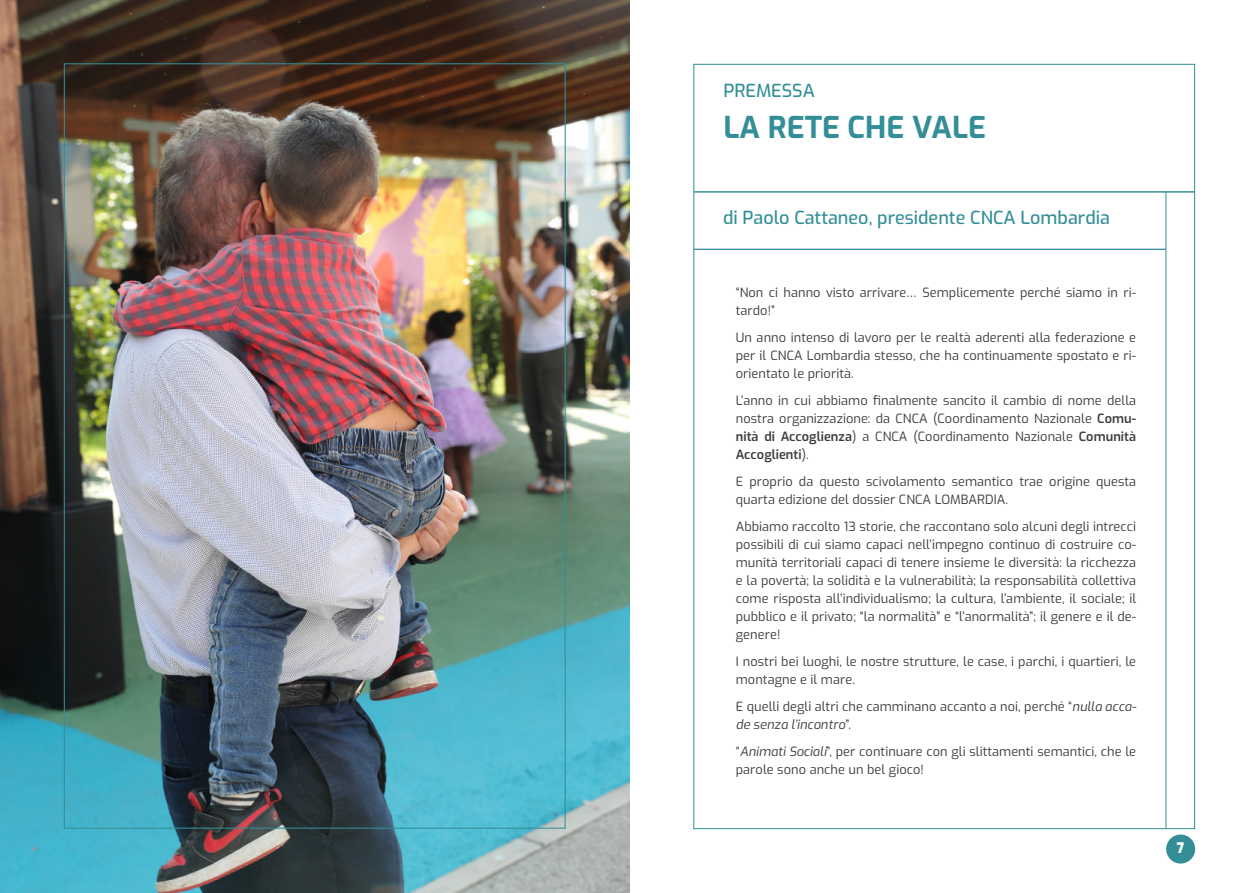
<style>
.page{position:relative;width:1259px;height:893px;background:#fff}
.page>*{position:absolute;margin:0;border:0;box-sizing:border-box;transform-origin:0 0}
.t1{font:700 30px "Exo";color:#338e97}
.t2{font:500 18px "Exo";color:#338e97}
.t3{font:800 14.4px "Exo";color:#fff;scale:.93 1}
.t4{font:12.75px/18px "Exo";letter-spacing:.005em;color:#3c3c3b}
.s1{font-weight:600}
.s2{font-style:italic}
</style>
<div class="page">
<img style="left:0;top:0;width:630px;height:893px">
<hr style="left:694px;top:192px;width:500px;height:1px;background:#338e97">
<hr style="left:694px;top:249px;width:472px;height:1px;background:#338e97">
<hr style="left:1165px;top:191px;width:1px;height:638px;background:#338e97">
<div style="left:1166px;top:834px;width:29px;height:29px;background:#338e97;border-radius:50%"></div>
<h2 class="t2" style="left:723px;top:77px;width:93px">PREMESSA</h2>
<h1 class="t1" style="left:723px;top:104px;width:264px">LA RETE CHE VALE</h1>
<h2 class="t2" style="left:723px;top:204px;width:388px">di Paolo Cattaneo, presidente CNCA Lombardia</h2>
<p class="t4" style="left:736px;top:283px;width:402px">“Non ci hanno visto arrivare… Semplicemente perché siamo in ri&shy;tardo!”</p>
<p class="t4" style="left:736px;top:328px;width:402px;text-align:justify">Un anno intenso di lavoro per le realtà aderenti alla federazione e per il CNCA Lombardia stesso, che ha continuamente spostato e ri&shy;orientato le priorità.</p>
<p class="t4" style="left:736px;top:391px;width:402px;text-align:justify">L’anno in cui abbiamo finalmente sancito il cambio di nome della nostra organizzazione: da CNCA (Coordinamento Nazionale <span class="s1">Comu&shy;nità di Accoglienza</span>) a CNCA (Coordinamento Nazionale <span class="s1">Comunità Accoglienti</span>).</p>
<p class="t4" style="left:736px;top:472px;width:402px">E proprio da questo scivolamento semantico trae origine questa quarta edizione del dossier CNCA LOMBARDIA.</p>
<p class="t4" style="left:736px;top:517px;width:402px;text-align:justify">Abbiamo raccolto 13 storie, che raccontano solo alcuni degli intrecci possibili di cui siamo capaci nell’impegno continuo di costruire co&shy;munità territoriali capaci di tenere insieme le diversità: la ricchezza e la povertà; la solidità e la vulnerabilità; la responsabilità collettiva come risposta all’individualismo; la cultura, l’ambiente, il sociale; il pubblico e il privato; “la normalità” e “l’anormalità”; il genere e il de&shy;genere!</p>
<p class="t4" style="left:736px;top:652px;width:402px">I nostri bei luoghi, le nostre strutture, le case, i parchi, i quartieri, le montagne e il mare.</p>
<p class="t4" style="left:736px;top:697px;width:402px">E quelli degli altri che camminano accanto a noi, perché “<span class="s2">nulla acca&shy;de senza l’incontro</span>”.</p>
<p class="t4" style="left:736px;top:742px;width:402px">“<span class="s2">Animati Sociali</span>”, per continuare con gli slittamenti semantici, che le parole sono anche un bel gioco!</p>
<p class="t3" style="left:1177px;top:837px;width:10px">7</p>
</div>
